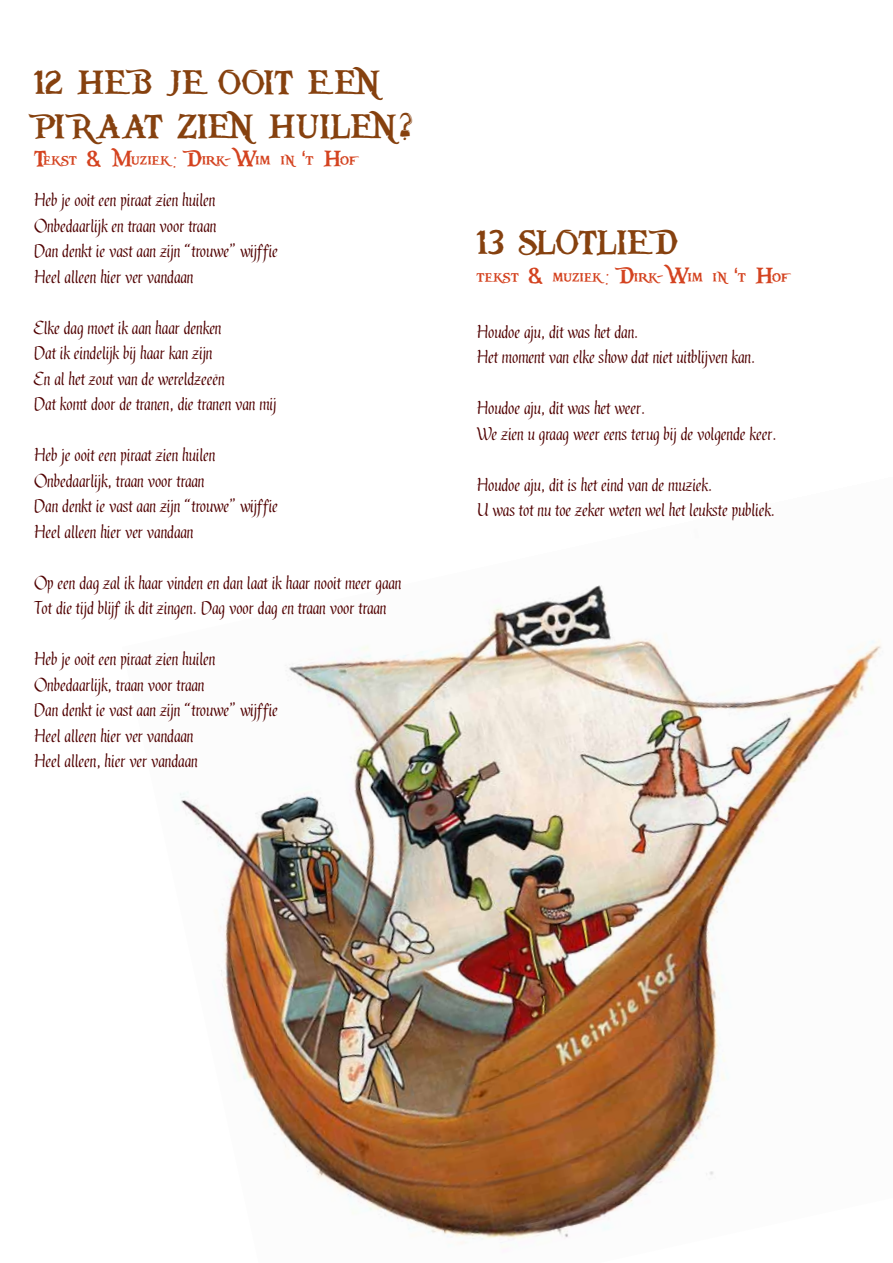
<style>
.page{position:relative;width:893px;height:1263px;background:#fff}
.page>*{position:absolute;margin:0;border:0;box-sizing:border-box;transform-origin:0 0}
.t1{font:36px/43.2px "Piecesof Eight";color:#86410f}
.t2{font:24px "Piecesof Eight";color:#d44320}
.t3{font:22.5px/25.5px "Gothic Ultra OT";color:#500000}
.s1{font-family:"Playbill"}
</style>
<div class="page">
<img style="left:180px;top:585px;width:701px;height:663px">
<h1 class="t1" style="left:34px;top:62px;width:382px">12 HE B JE OOIT E EN<br>PIRAAT ZIEN HUILEN?</h1>
<p class="t2" style="left:34px;top:146px;width:323px">Tekst &amp; Muziek : Dirk-Wim in <span class="s1">‘</span>t Hof</p>
<p class="t3" style="left:34px;top:188px;width:245px">Heb je ooit een piraat zien huilen Onbedaarlijk en traan voor traan<br>Dan denkt ie vast aan zijn “trouwe” wijffie Heel alleen hier ver vandaan</p>
<p class="t3" style="left:34px;top:316px;width:244px">Elke dag moet ik aan haar denken<br>Dat ik eindelijk bij haar kan zijn<br>En al het zout van de wereldzeeën<br>Dat komt door de tranen, die tranen van mij</p>
<p class="t3" style="left:34px;top:443px;width:245px">Heb je ooit een piraat zien huilen Onbedaarlijk, traan voor traan<br>Dan denkt ie vast aan zijn “trouwe” wijffie Heel alleen hier ver vandaan</p>
<p class="t3" style="left:34px;top:571px;width:369px">Op een dag zal ik haar vinden en dan laat ik haar nooit meer gaan<br>Tot die tijd blijf ik dit zingen. Dag voor dag en traan voor traan</p>
<p class="t3" style="left:34px;top:647px;width:245px">Heb je ooit een piraat zien huilen Onbedaarlijk, traan voor traan<br>Dan denkt ie vast aan zijn “trouwe” wijffie Heel alleen hier ver vandaan<br>Heel alleen, hier ver vandaan</p>
<h1 class="t1" style="left:476px;top:221px;width:202px">13 SLOTLIE D</h1>
<p class="t2" style="left:476px;top:263px;width:313px">tekst &amp; muziek : Dirk-Wim in <span class="s1">‘</span>t Hof</p>
<p class="t3" style="left:476px;top:320px;width:280px">Houdoe aju, dit was het dan.<br>Het moment van elke show dat niet uitblijven kan.</p>
<p class="t3" style="left:476px;top:396px;width:302px">Houdoe aju, dit was het weer.<br>We zien u graag weer eens terug bij de volgende keer.</p>
<p class="t3" style="left:476px;top:473px;width:300px">Houdoe aju, dit is het eind van de muziek.<br>U was tot nu toe zeker weten wel het leukste publiek.</p>
</div>
